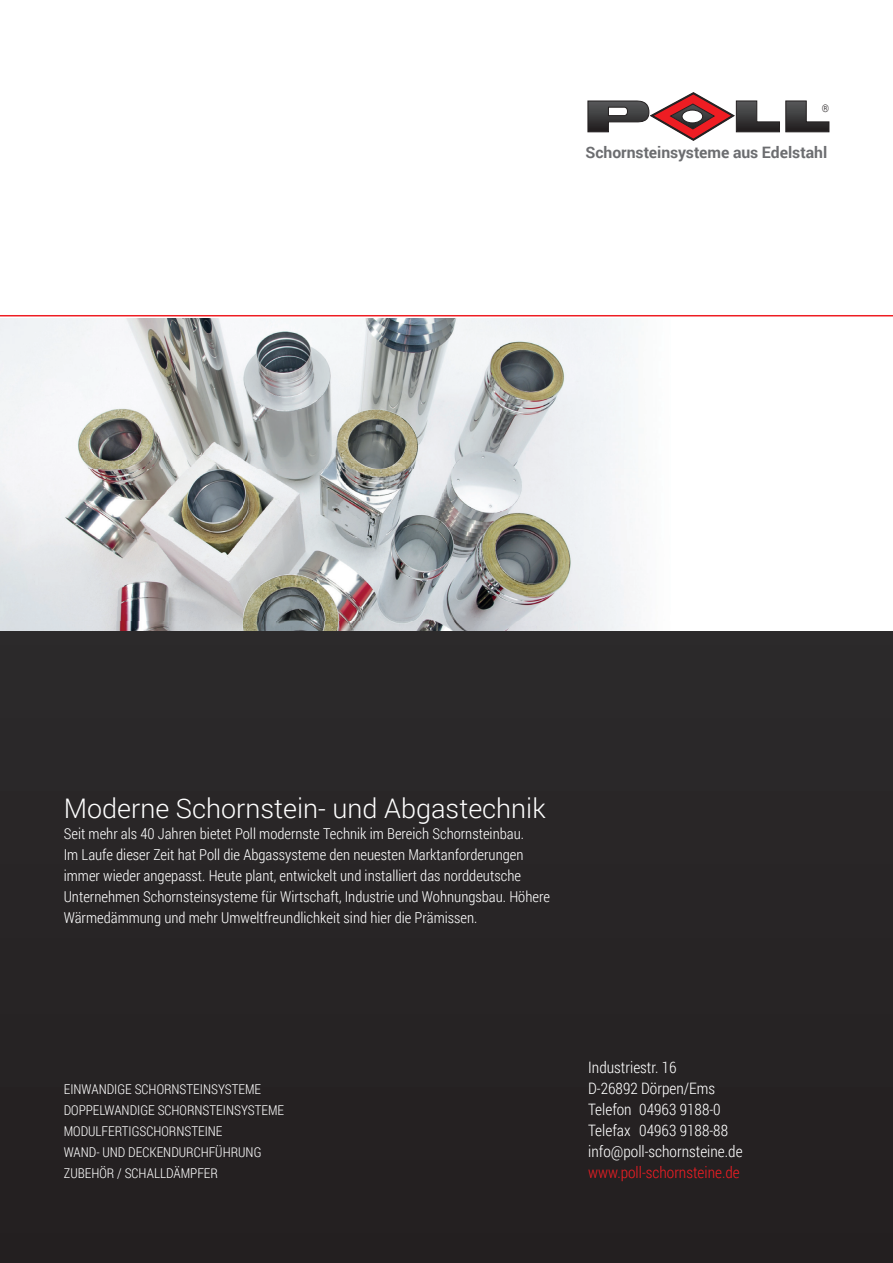
<style>
.page{position:relative;width:893px;height:1263px;background:#fff}
.page>*{position:absolute;margin:0;border:0;box-sizing:border-box;transform-origin:0 0}
.t1{font:300 27px "Roboto";color:#fff}
.t2{font:300 15.75px/21px "Roboto Condensed";color:#fff}
.t3{font:700 15.75px "Roboto";letter-spacing:-.005em;color:#6c6d70}
.t4{font:300 15.75px "Roboto Condensed";color:#ee1d23}
.t5{font:300 15px/21px "Roboto Condensed";color:#fff}
.t6{font:300 13.5px/21px "Roboto Condensed";color:#fff}
.t7{font:300 10.5px "Roboto Condensed";color:#231f20}
</style>
<div class="page">
<img style="left:0;top:318px;width:632px;height:313px">
<hr style="left:0;top:315px;width:893px;height:1px;background:#ee1d23">
<svg style="left:587px;top:92px;width:242px;height:49px"></svg>
<div style="left:0;top:631px;width:893px;height:632px;background:#272425"></div>
<p class="t7" style="left:822px;top:101px;width:9px">®</p>
<p class="t3" style="left:585px;top:141px;width:243px">Schornsteinsysteme aus Edelstahl</p>
<h1 class="t1" style="left:64px;top:789px;width:483px">Moderne Schornstein- und Abgastechnik</h1>
<p class="t5" style="left:64px;top:822px;width:488px">Seit mehr als 40 Jahren bietet Poll modernste Technik im Bereich Schornsteinbau.<br>Im Laufe dieser Zeit hat Poll die Abgassysteme den neuesten Marktanforderungen immer wieder angepasst. Heute plant, entwickelt und installiert das norddeutsche Unternehmen Schornsteinsysteme für Wirtschaft, Industrie und Wohnungsbau. Höhere Wärmedämmung und mehr Umweltfreundlichkeit sind hier die Prämissen.</p>
<p class="t6" style="left:64px;top:1078px;width:222px">EINWANDIGE SCHORNSTEINSYSTEME<br>DOPPELWANDIGE SCHORNSTEINSYSTEME<br>MODULFERTIGSCHORNSTEINE<br>WAND- UND DECKENDURCHFÜHRUNG<br>ZUBEHÖR / SCHALLDÄMPFER</p>
<p class="t2" style="left:588px;top:1056px;width:156px">Industriestr. 16<br>D-26892 Dörpen/Ems<br>Telefon 04963 9188-0<br>Telefax 04963 9188-88 info@poll-schornsteine.de</p>
<p class="t4" style="left:588px;top:1161px;width:153px">www.poll-schornsteine.de</p>
</div>
